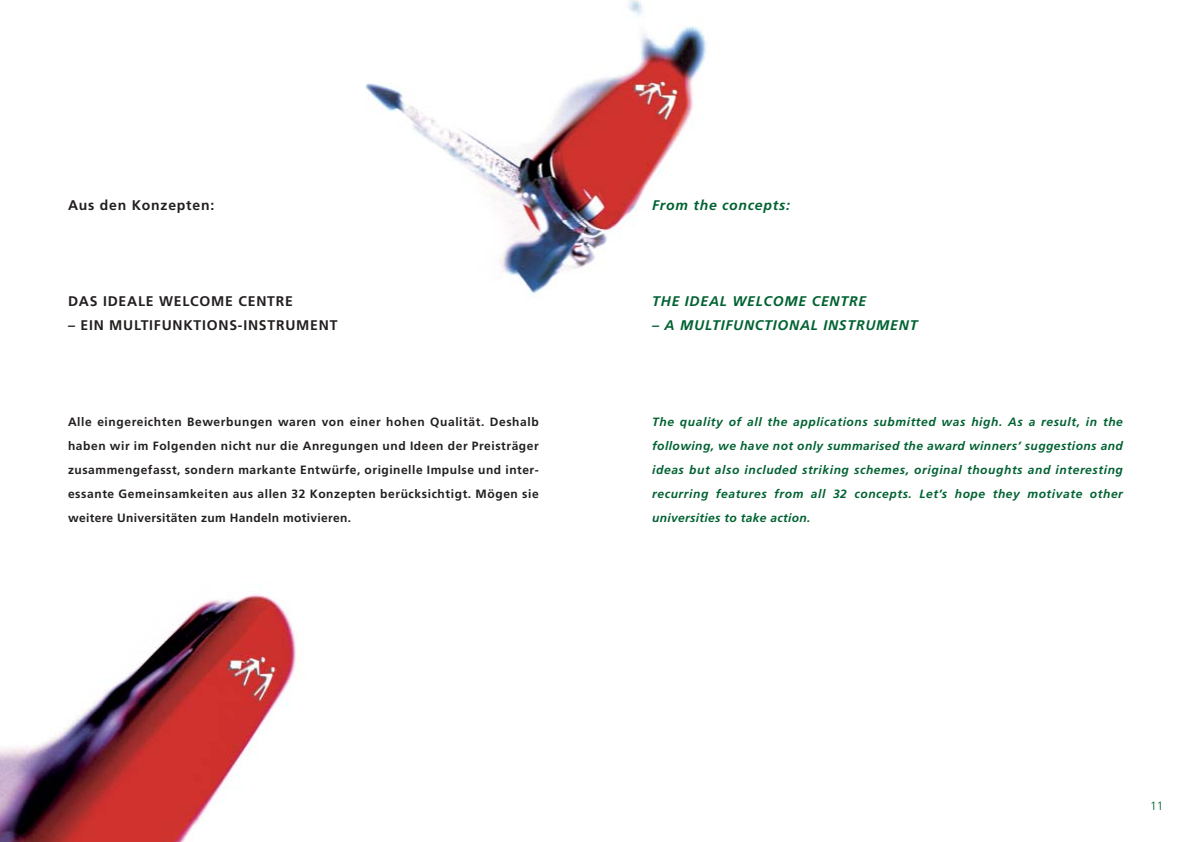
<style>
.page{position:relative;width:1191px;height:842px;background:#fff}
.page>*{position:absolute;margin:0;border:0;box-sizing:border-box;transform-origin:0 0}
.t1{font:700 14px "Frutiger";letter-spacing:.055em;color:#231f1f}
.t2{font:italic 700 14px "Frutiger";letter-spacing:.055em;color:#006231}
.t3{font:700 12px/24px "Frutiger";letter-spacing:.03em;color:#231f1f;text-align:justify}
.t4{font:italic 700 12px/24px "Frutiger";letter-spacing:.04em;color:#006231;text-align:justify}
.t5{font:300 12px "Frutiger";color:#006231}
</style>
<div class="page">
<img style="left:365px;top:1px;width:342px;height:295px">
<img style="left:0;top:585px;width:296px;height:257px">
<p class="t1" style="left:68px;top:199px;width:148px">Aus den Konzepten:</p>
<p class="t2" style="left:652px;top:199px;width:139px">From the concepts:</p>
<p class="t1" style="left:68px;top:295px;width:226px">DAS IDEALE WELCOME CENTRE</p>
<p class="t1" style="left:68px;top:319px;width:271px">– EIN MULTIFUNKTIONS-INSTRUMENT</p>
<p class="t2" style="left:652px;top:295px;width:215px">THE IDEAL WELCOME CENTRE</p>
<p class="t2" style="left:652px;top:319px;width:267px">– A MULTIFUNCTIONAL INSTRUMENT</p>
<p class="t3" style="left:68px;top:410px;width:472px">Alle eingereichten Bewerbungen waren von einer hohen Qualität. Deshalb haben wir im Folgenden nicht nur die Anregungen und Ideen der Preisträger zusammengefasst, sondern markante Entwürfe, originelle Impulse und inter&shy;essante Gemeinsamkeiten aus allen 32 Konzepten berücksichtigt. Mögen sie weitere Universitäten zum Handeln motivieren.</p>
<p class="t4" style="left:652px;top:410px;width:472px">The quality of all the applications submitted was high. As a result, in the following, we have not only summarised the award winners’ suggestions and ideas but also included striking schemes, original thoughts and interesting recurring features from all 32 concepts. Let’s hope they motivate other universities to take action.</p>
<p class="t5" style="left:1150px;top:801px;width:15px">11</p>
</div>
